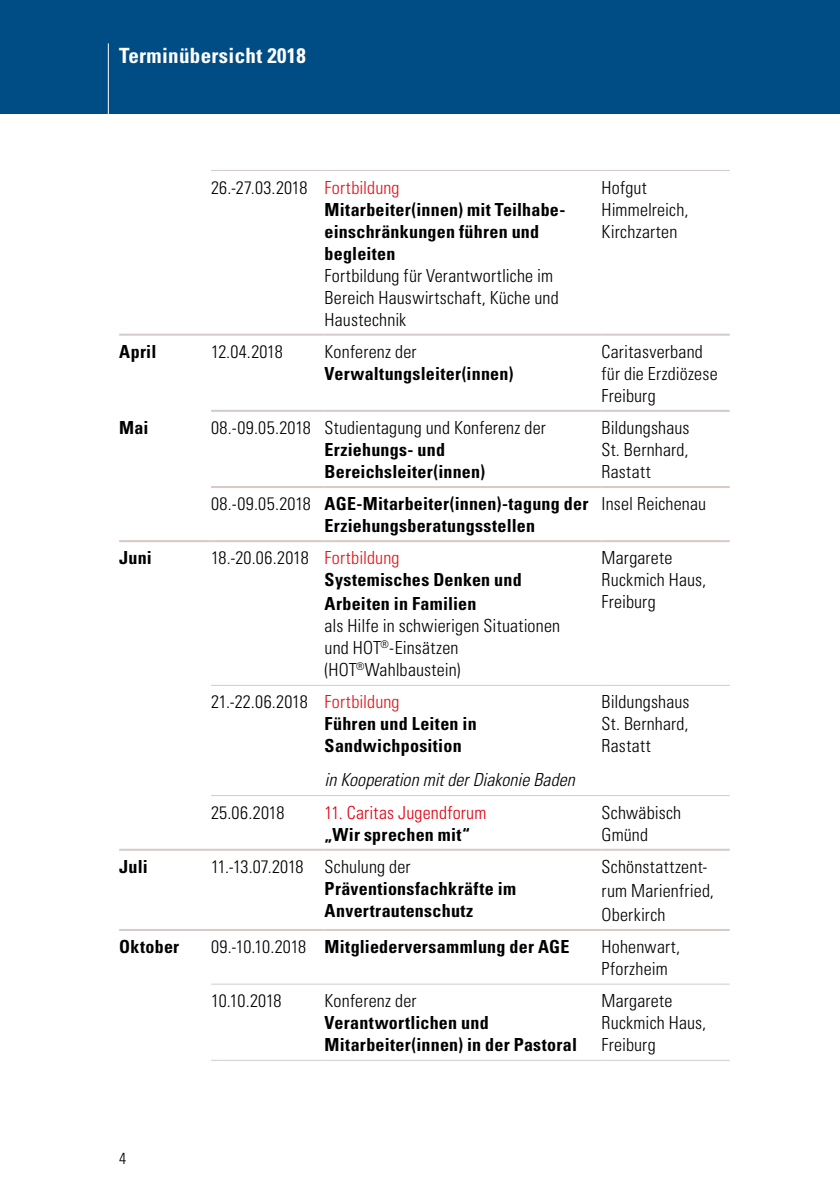
<style>
.page{position:relative;width:840px;height:1191px;background:#fff}
.page>*{position:absolute;margin:0;border:0;box-sizing:border-box;transform-origin:0 0}
.t1{font:700 condensed 21px "Univers";letter-spacing:.015em;color:#fff}
.t2{font:300 condensed 18px/22px "Univers";letter-spacing:.01em;color:#000}
.t3{font:700 condensed 18px/22px "Univers";letter-spacing:.015em;color:#000}
.t4{font:italic 300 condensed 18px "Univers";color:#000}
.t5{font:300 condensed 18px "Univers";letter-spacing:.01em;color:#e3000f}
.t6{font:300 condensed 16px "Univers";color:#000}
.s1{font-weight:300}
.s2{font-weight:300;color:#e01317}
</style>
<div class="page">
<div style="left:0;top:0;width:839px;height:113px;background:#004c85"></div>
<hr style="left:324px;top:170px;width:277px;height:1px;background:#d4cac6">
<hr style="left:601px;top:170px;width:128px;height:1px;background:#d4cac6">
<hr style="left:211px;top:795px;width:113px;height:1px;background:#d4cac7">
<hr style="left:324px;top:795px;width:277px;height:1px;background:#d4cac7">
<hr style="left:601px;top:795px;width:128px;height:1px;background:#d4cac7">
<hr style="left:211px;top:983px;width:113px;height:1px;background:#d4cac6">
<hr style="left:324px;top:983px;width:277px;height:1px;background:#d4cac6">
<hr style="left:601px;top:983px;width:128px;height:1px;background:#d4cac6">
<hr style="left:211px;top:170px;width:113px;height:1px;background:#d4cac7">
<hr style="left:119px;top:334px;width:92px;height:2px;background:#d4cac7">
<hr style="left:211px;top:334px;width:113px;height:2px;background:#d4cac7">
<hr style="left:324px;top:334px;width:277px;height:2px;background:#d4cac7">
<hr style="left:601px;top:334px;width:128px;height:2px;background:#d4cac7">
<hr style="left:211px;top:1060px;width:113px;height:1px;background:#d4cac7">
<hr style="left:324px;top:1060px;width:277px;height:1px;background:#d4cac7">
<hr style="left:601px;top:1060px;width:128px;height:1px;background:#d4cac7">
<hr style="left:119px;top:540px;width:92px;height:2px;background:#d4cac7">
<hr style="left:211px;top:540px;width:113px;height:2px;background:#d4cac7">
<hr style="left:324px;top:540px;width:277px;height:2px;background:#d4cac7">
<hr style="left:601px;top:540px;width:128px;height:2px;background:#d4cac7">
<hr style="left:119px;top:929px;width:92px;height:2px;background:#d4cac7">
<hr style="left:211px;top:929px;width:113px;height:2px;background:#d4cac6">
<hr style="left:324px;top:929px;width:277px;height:2px;background:#d4cac6">
<hr style="left:601px;top:929px;width:128px;height:2px;background:#d4cac6">
<hr style="left:211px;top:410px;width:113px;height:2px;background:#d4cac7">
<hr style="left:324px;top:410px;width:277px;height:2px;background:#d4cac7">
<hr style="left:601px;top:410px;width:128px;height:2px;background:#d4cac7">
<hr style="left:211px;top:486px;width:113px;height:2px;background:#d4cac7">
<hr style="left:324px;top:486px;width:277px;height:2px;background:#d4cac7">
<hr style="left:601px;top:486px;width:128px;height:2px;background:#d4cac7">
<hr style="left:119px;top:848px;width:92px;height:2px;background:#d4cac7">
<hr style="left:211px;top:848px;width:113px;height:2px;background:#d4cac7">
<hr style="left:324px;top:848px;width:277px;height:2px;background:#d4cac7">
<hr style="left:601px;top:848px;width:128px;height:2px;background:#d4cac7">
<hr style="left:211px;top:685px;width:113px;height:1px;background:#d4cac7">
<hr style="left:324px;top:685px;width:277px;height:1px;background:#d4cac7">
<hr style="left:601px;top:685px;width:128px;height:1px;background:#d4cac7">
<hr style="left:108px;top:43px;width:1px;height:80px;background:#fff">
<p class="t1" style="left:119px;top:43px;width:188px">Terminübersicht 2018</p>
<p class="t3" style="left:324px;top:176px;width:240px;text-indent:-113px"><span class="s1">26.-27.03.2018</span> <span class="s2">Fortbildung<br></span>Mitarbeiter(innen) mit Teilhabe&shy;einschränkungen führen und begleiten</p>
<p class="t2" style="left:324px;top:264px;width:235px">Fortbildung für Verantwortliche im<br>Bereich Hauswirtschaft, Küche und<br>Haustechnik</p>
<p class="t3" style="left:119px;top:340px;width:39px">April</p>
<p class="t2" style="left:211px;top:340px;width:73px">12.04.2018</p>
<p class="t2" style="left:324px;top:340px;width:93px">Konferenz der</p>
<p class="t3" style="left:324px;top:362px;width:190px">Verwaltungsleiter(innen)</p>
<p class="t3" style="left:119px;top:416px;width:31px">Mai</p>
<p class="t2" style="left:211px;top:416px;width:336px">08.-09.05.2018 Studientagung und Konferenz der</p>
<p class="t3" style="left:324px;top:438px;width:162px">Erziehungs- und<br>Bereichsleiter(innen)</p>
<p class="t2" style="left:601px;top:176px;width:88px">Hofgut<br>Himmelreich,<br>Kirchzarten</p>
<p class="t2" style="left:601px;top:340px;width:118px">Caritasverband für die Erzdiözese<br>Freiburg</p>
<p class="t2" style="left:601px;top:416px;width:89px;text-align:justify">Bildungshaus St. Bernhard, Rastatt</p>
<p class="t3" style="left:324px;top:492px;width:265px;text-indent:-113px"><span class="s1">08.-09.05.2018</span> AGE-Mitarbeiter(innen)-tagung der<br>Erziehungsberatungsstellen</p>
<p class="t2" style="left:601px;top:492px;width:106px">Insel Reichenau</p>
<p class="t3" style="left:119px;top:546px;width:34px">Juni</p>
<p class="t3" style="left:324px;top:546px;width:199px;text-indent:-113px"><span class="s1">18.-20.06.2018</span> <span class="s2">Fortbildung<br></span>Systemisches Denken und</p>
<p class="t3" style="left:324px;top:592px;width:153px">Arbeiten in Familien</p>
<p class="t2" style="left:324px;top:614px;width:237px">als Hilfe in schwierigen Situationen und HOT<sup>®</sup>-Einsätzen (HOT<sup>®</sup>Wahlbaustein)</p>
<p class="t3" style="left:324px;top:691px;width:153px;text-indent:-113px"><span class="s1">21.-22.06.2018</span> <span class="s2">Fortbildung<br></span>Führen und Leiten in<br>Sandwichposition</p>
<p class="t4" style="left:324px;top:769px;width:251px">in Kooperation mit der Diakonie Baden</p>
<p class="t2" style="left:211px;top:801px;width:75px">25.06.2018</p>
<p class="t5" style="left:324px;top:801px;width:163px">11. Caritas Jugendforum</p>
<p class="t3" style="left:324px;top:823px;width:147px">„Wir sprechen mit“</p>
<p class="t3" style="left:119px;top:855px;width:30px">Juli</p>
<p class="t2" style="left:211px;top:855px;width:201px">11.-13.07.2018 Schulung der</p>
<p class="t3" style="left:324px;top:877px;width:193px">Präventionsfachkräfte im<br>Anvertrautenschutz</p>
<p class="t2" style="left:601px;top:546px;width:106px">Margarete<br>Ruckmich Haus,<br>Freiburg</p>
<p class="t2" style="left:601px;top:691px;width:89px;text-align:justify">Bildungshaus St. Bernhard, Rastatt</p>
<p class="t2" style="left:601px;top:801px;width:81px">Schwäbisch<br>Gmünd</p>
<p class="t2" style="left:601px;top:854px;width:114px;line-height:24px">Schönstattzent&shy;rum Marienfried,<br>Oberkirch</p>
<p class="t3" style="left:119px;top:935px;width:62px">Oktober</p>
<p class="t3" style="left:211px;top:935px;width:360px"><span class="s1">09.-10.10.2018</span> Mitgliederversammlung der AGE</p>
<p class="t2" style="left:601px;top:935px;width:80px">Hohenwart,<br>Pforzheim</p>
<p class="t2" style="left:211px;top:989px;width:72px">10.10.2018</p>
<p class="t2" style="left:324px;top:989px;width:93px">Konferenz der</p>
<p class="t3" style="left:324px;top:1011px;width:254px">Verantwortlichen und<br>Mitarbeiter(innen) in der Pastoral</p>
<p class="t2" style="left:601px;top:989px;width:106px">Margarete<br>Ruckmich Haus,<br>Freiburg</p>
<p class="t6" style="left:119px;top:1148px;width:9px">4</p>
</div>
